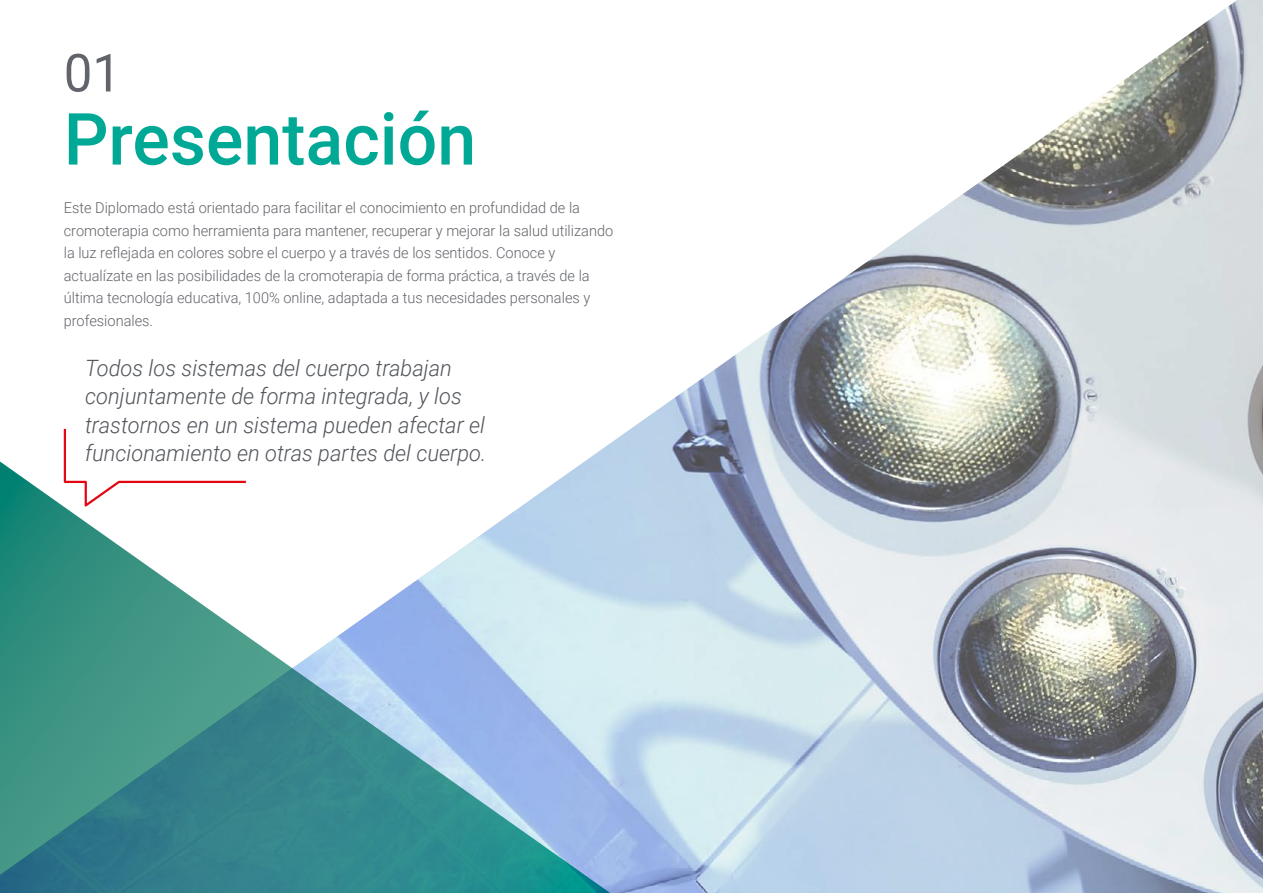
<style>
.page{position:relative;width:1263px;height:893px;background:#fff}
.page>*{position:absolute;margin:0;border:0;box-sizing:border-box;transform-origin:0 0}
.t1{font:500 72px "Roboto";color:#00a996}
.t2{font:52.5px "Roboto";color:#61646a}
.t3{font:italic 300 22.5px/28.5px "Roboto";color:#52555b}
.t4{font:300 15px/22.5px "Roboto";color:#61646a}
</style>
<div class="page">
<img style="left:607px;top:0;width:656px;height:893px">
<svg style="left:0;top:446px;width:640px;height:447px"></svg>
<svg style="left:63px;top:428px;width:185px;height:82px"></svg>
<h2 class="t2" style="left:64px;top:36px;width:59px">01</h2>
<h1 class="t1" style="left:64px;top:89px;width:414px">Presentación</h1>
<p class="t4" style="left:64px;top:196px;width:551px">Este Diplomado está orientado para facilitar el conocimiento en profundidad de la cromoterapia como herramienta para mantener, recuperar y mejorar la salud utilizando la luz reflejada en colores sobre el cuerpo y a través de los sentidos. Conoce y actualízate en las posibilidades de la cromoterapia de forma práctica, a través de la última tecnología educativa, 100% online, adaptada a tus necesidades personales y profesionales.</p>
<h3 class="t3" style="left:85px;top:353px;width:403px">Todos los sistemas del cuerpo trabajan conjuntamente de forma integrada, y los trastornos en un sistema pueden afectar el funcionamiento en otras partes del cuerpo.</h3>
</div>
